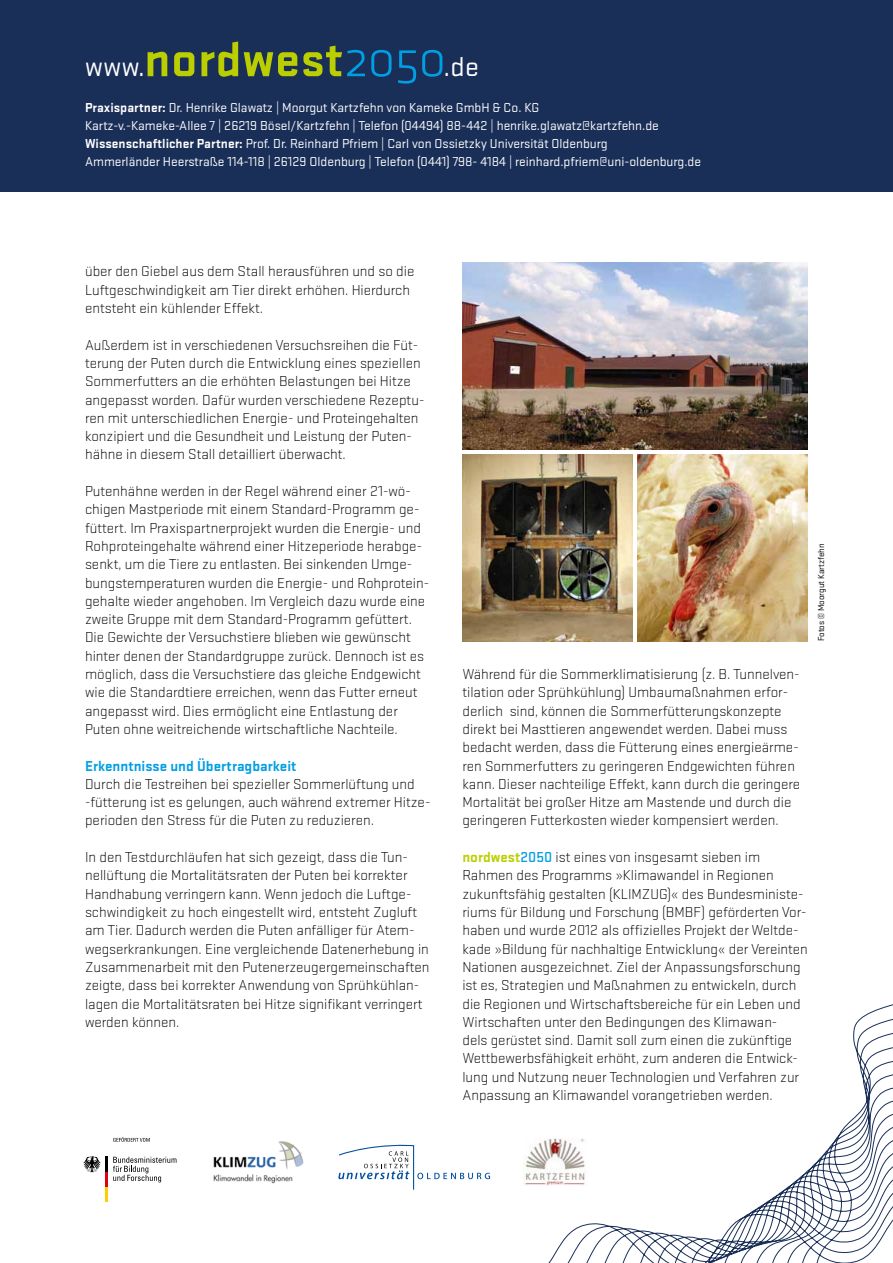
<style>
.page{position:relative;width:893px;height:1263px;background:#fff}
.page>*{position:absolute;margin:0;border:0;box-sizing:border-box;transform-origin:0 0}
.t1{font:28.2px "Stratum 1";color:#fff}
.t2{font:300 15px/18.3px "Stratum 1";color:#000}
.t3{font:700 15px "Stratum 1";color:#009ee3}
.t4{font:13.5px/18px "Stratum 1";color:#fff}
.t5{font:9px "Stratum 1";color:#000}
.s1{font-weight:700}
.s2{font-weight:700;color:#bbcf00}
.s3{font-weight:500;color:#009ee3}
</style>
<div class="page">
<div style="left:0;top:0;width:893px;height:191px;background:#1a2f58"></div>
<svg style="left:113px;top:1157px;width:63px;height:25px"></svg>
<hr style="left:105px;top:1187px;width:3px;height:15px;background:#f8d200">
<hr style="left:105px;top:1172px;width:3px;height:15px;background:#e3000f">
<hr style="left:105px;top:1157px;width:3px;height:15px;background:#000">
<svg style="left:83px;top:1156px;width:18px;height:16px"></svg>
<svg style="left:113px;top:1137px;width:37px;height:5px"></svg>
<img style="left:213px;top:1141px;width:91px;height:43px">
<svg style="left:548px;top:1004px;width:345px;height:259px"></svg>
<svg style="left:148px;top:41px;width:294px;height:43px"></svg>
<img style="left:462px;top:262px;width:346px;height:187px">
<img style="left:462px;top:454px;width:170px;height:187px">
<img style="left:638px;top:454px;width:170px;height:187px">
<svg style="left:338px;top:1144px;width:152px;height:46px"></svg>
<img style="left:523px;top:1138px;width:63px;height:48px">
<h1 class="t1" style="left:85px;top:48px;width:61px">www.</h1>
<h1 class="t1" style="left:443px;top:48px;width:37px">.de</h1>
<p class="t4" style="left:85px;top:98px;width:617px"><span class="s1">Praxispartner:</span> Dr. Henrike Glawatz | Moorgut Kartzfehn von Kameke GmbH &amp; Co. KG<br>Kartz-v.-Kameke-Allee 7 | 26219 Bösel/Kartzfehn | Telefon (04494) 88-442 | henrike.glawatz@kartzfehn.de <span class="s1">Wissenschaftlicher Partner:</span> Prof. Dr. Reinhard Pfriem | Carl von Ossietzky Universität Oldenburg<br>Ammerländer Heerstraße 114-118 | 26129 Oldenburg | Telefon (0441) 798- 4184 | reinhard.pfriem@uni-oldenburg.de</p>
<p class="t2" style="left:85px;top:262px;width:331px">über den Giebel aus dem Stall herausführen und so die<br>Luftgeschwindigkeit am Tier direkt erhöhen. Hierdurch entsteht ein kühlender Effekt.</p>
<p class="t2" style="left:85px;top:335px;width:341px">Außerdem ist in verschiedenen Versuchsreihen die Füt&shy;terung der Puten durch die Entwicklung eines speziellen Sommerfutters an die erhöhten Belastungen bei Hitze angepasst worden. Dafür wurden verschiedene Rezeptu&shy;ren mit unterschiedlichen Energie- und Proteingehalten konzipiert und die Gesundheit und Leistung der Puten&shy;hähne in diesem Stall detailliert überwacht.</p>
<p class="t2" style="left:85px;top:481px;width:346px">Putenhähne werden in der Regel während einer 21-wö&shy;chigen Mastperiode mit einem Standard-Programm ge&shy;füttert. Im Praxispartnerprojekt wurden die Energie- und Rohproteingehalte während einer Hitzeperiode herabge&shy;senkt, um die Tiere zu entlasten. Bei sinkenden Umge&shy;bungstemperaturen wurden die Energie- und Rohprotein&shy;gehalte wieder angehoben. Im Vergleich dazu wurde eine zweite Gruppe mit dem Standard-Programm gefüttert.<br>Die Gewichte der Versuchstiere blieben wie gewünscht hinter denen der Standardgruppe zurück. Dennoch ist es möglich, dass die Versuchstiere das gleiche Endgewicht wie die Standardtiere erreichen, wenn das Futter erneut angepasst wird. Dies ermöglicht eine Entlastung der Puten ohne weitreichende wirtschaftliche Nachteile.</p>
<p class="t3" style="left:85px;top:755px;width:213px">Erkenntnisse und Übertragbarkeit</p>
<p class="t2" style="left:85px;top:774px;width:347px">Durch die Testreihen bei spezieller Sommerlüftung und -fütterung ist es gelungen, auch während extremer Hitze&shy;perioden den Stress für die Puten zu reduzieren.</p>
<p class="t2" style="left:85px;top:847px;width:346px">In den Testdurchläufen hat sich gezeigt, dass die Tun&shy;nellüftung die Mortalitätsraten der Puten bei korrekter Handhabung verringern kann. Wenn jedoch die Luftge&shy;schwindigkeit zu hoch eingestellt wird, entsteht Zugluft am Tier. Dadurch werden die Puten anfälliger für Atem&shy;wegserkrankungen. Eine vergleichende Datenerhebung in Zusammenarbeit mit den Putenerzeugergemeinschaften zeigte, dass bei korrekter Anwendung von Sprühkühlan&shy;lagen die Mortalitätsraten bei Hitze signifikant verringert werden können.</p>
<p class="t2" style="left:462px;top:664px;width:339px">Während für die Sommerklimatisierung (z. B. Tunnelven&shy;tilation oder Sprühkühlung) Umbaumaßnahmen erfor&shy;derlich sind, können die Sommerfütterungskonzepte direkt bei Masttieren angewendet werden. Dabei muss bedacht werden, dass die Fütterung eines energieärme&shy;ren Sommerfutters zu geringeren Endgewichten führen kann. Dieser nachteilige Effekt, kann durch die geringere Mortalität bei großer Hitze am Mastende und durch die geringeren Futterkosten wieder kompensiert werden.</p>
<p class="t2" style="left:462px;top:847px;width:347px"><span class="s2">nordwest</span><span class="s3">2050</span> ist eines von insgesamt sieben im Rahmen des Programms »Klimawandel in Regionen zukunftsfähig gestalten (KLIMZUG)« des Bundesministe&shy;riums für Bildung und Forschung (BMBF) geförderten Vor&shy;haben und wurde 2012 als offizielles Projekt der Weltde&shy;kade »Bildung für nachhaltige Entwicklung« der Vereinten Nationen ausgezeichnet. Ziel der Anpassungsforschung ist es, Strategien und Maßnahmen zu entwickeln, durch die Regionen und Wirtschaftsbereiche für ein Leben und Wirtschaften unter den Bedingungen des Klimawan-<br>dels gerüstet sind. Damit soll zum einen die zukünftige Wettbewerbsfähigkeit erhöht, zum anderen die Entwick&shy;lung und Nutzung neuer Technologien und Verfahren zur Anpassung an Klimawandel vorangetrieben werden.</p>
<p class="t5" style="left:815px;top:641px;width:99px;rotate:-90deg">Fotos © Moorgut Kartzfehn</p>
</div>
